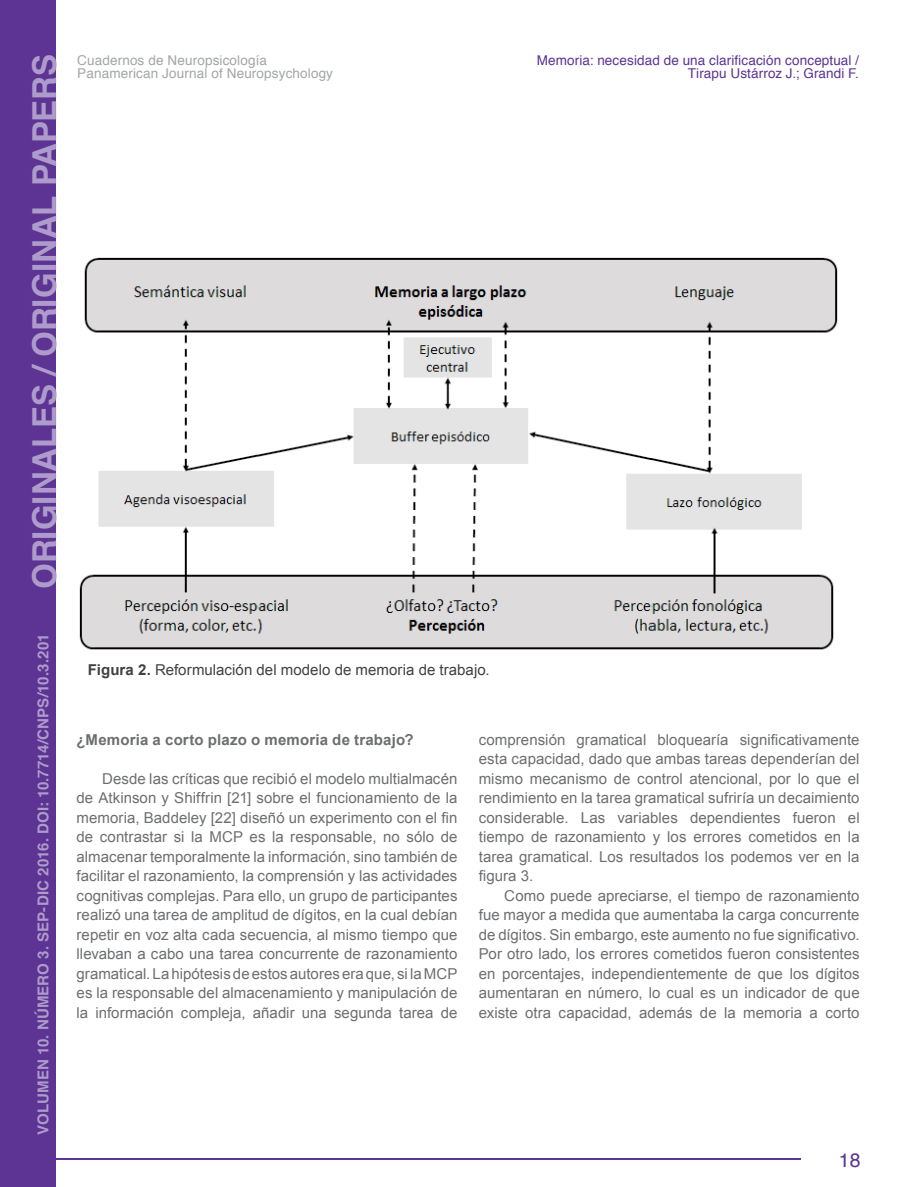
<style>
.page{position:relative;width:915px;height:1187px;background:#fff}
.page>*{position:absolute;margin:0;border:0;box-sizing:border-box;transform-origin:0 0}
.t1{font:700 33px "Helvetica";letter-spacing:-.005em;color:#ad9ccb}
.t2{font:19.5px "Helvetica";color:#5d3393}
.t3{font:15px/19.5px "Arial";color:#6d6e71;text-align:justify}
.t4{font:700 15px "Helvetica";letter-spacing:.01em;color:#ad9ccb}
.t5{font:15px "Arial";letter-spacing:.005em;color:#414042}
.t6{font:700 15px "Arial";letter-spacing:.01em;color:#6d6e71}
.t7{font:13.5px/13.5px "Helvetica";letter-spacing:.01em;color:#5d3393;text-align:right}
.t8{font:13.5px/13.5px "Helvetica";letter-spacing:.01em;color:#a3a5a8}
.s1{font-weight:700}
</style>
<div class="page">
<div style="left:0;top:0;width:55px;height:1186px;background:#5d3393"></div>
<hr style="left:0;top:1157px;width:800px;height:2px;background:#5d3393">
<img style="left:79px;top:257px;width:759px;height:393px">
<h1 class="t1" style="left:18px;top:589px;width:536px;rotate:-90deg">ORIGINALES / ORIGINAL PAPERS</h1>
<p class="t8" style="left:77px;top:54px;width:257px">Cuadernos de Neuropsicología<br>Panamerican Journal of Neuropsychology</p>
<p class="t7" style="left:536px;top:54px;width:324px">Memoria: necesidad de una clarificación conceptual /<br>Tirapu Ustárroz J.; Grandi F.</p>
<p class="t4" style="left:31px;top:1134px;width:503px;rotate:-90deg">VOLUMEN 10. NÚMERO 3. SEP-DIC 2016. DOI: 10.7714/CNPS/10.3.201</p>
<p class="t5" style="left:88px;top:659px;width:403px"><span class="s1">Figura 2.</span> Reformulación del modelo de memoria de trabajo.</p>
<p class="t6" style="left:77px;top:729px;width:338px">¿Memoria a corto plazo o memoria de trabajo?</p>
<p class="t3" style="left:77px;top:769px;width:382px;text-indent:26px">Desde las críticas que recibió el modelo multialmacén de Atkinson y Shiffrin [21] sobre el funcionamiento de la memoria, Baddeley [22] diseñó un experimento con el fin de contrastar si la MCP es la responsable, no sólo de almacenar temporalmente la información, sino también de facilitar el razonamiento, la comprensión y las actividades cognitivas complejas. Para ello, un grupo de participantes realizó una tarea de amplitud de dígitos, en la cual debían repetir en voz alta cada secuencia, al mismo tiempo que llevaban a cabo una tarea concurrente de razonamiento gramatical. La hipótesis de estos autores era que, si la MCP es la responsable del almacenamiento y manipulación de la información compleja, añadir una segunda tarea de</p>
<p class="t3" style="left:478px;top:730px;width:382px">comprensión gramatical bloquearía significativamente esta capacidad, dado que ambas tareas dependerían del mismo mecanismo de control atencional, por lo que el rendimiento en la tarea gramatical sufriría un decaimiento considerable. Las variables dependientes fueron el tiempo de razonamiento y los errores cometidos en la tarea gramatical. Los resultados los podemos ver en la figura 3.</p>
<p class="t3" style="left:478px;top:886px;width:382px;text-indent:26px">Como puede apreciarse, el tiempo de razonamiento fue mayor a medida que aumentaba la carga concurrente de dígitos. Sin embargo, este aumento no fue significativo.<br>Por otro lado, los errores cometidos fueron consistentes en porcentajes, independientemente de que los dígitos aumentaran en número, lo cual es un indicador de que existe otra capacidad, además de la memoria a corto</p>
<h2 class="t2" style="left:838px;top:1144px;width:23px">18</h2>
</div>
